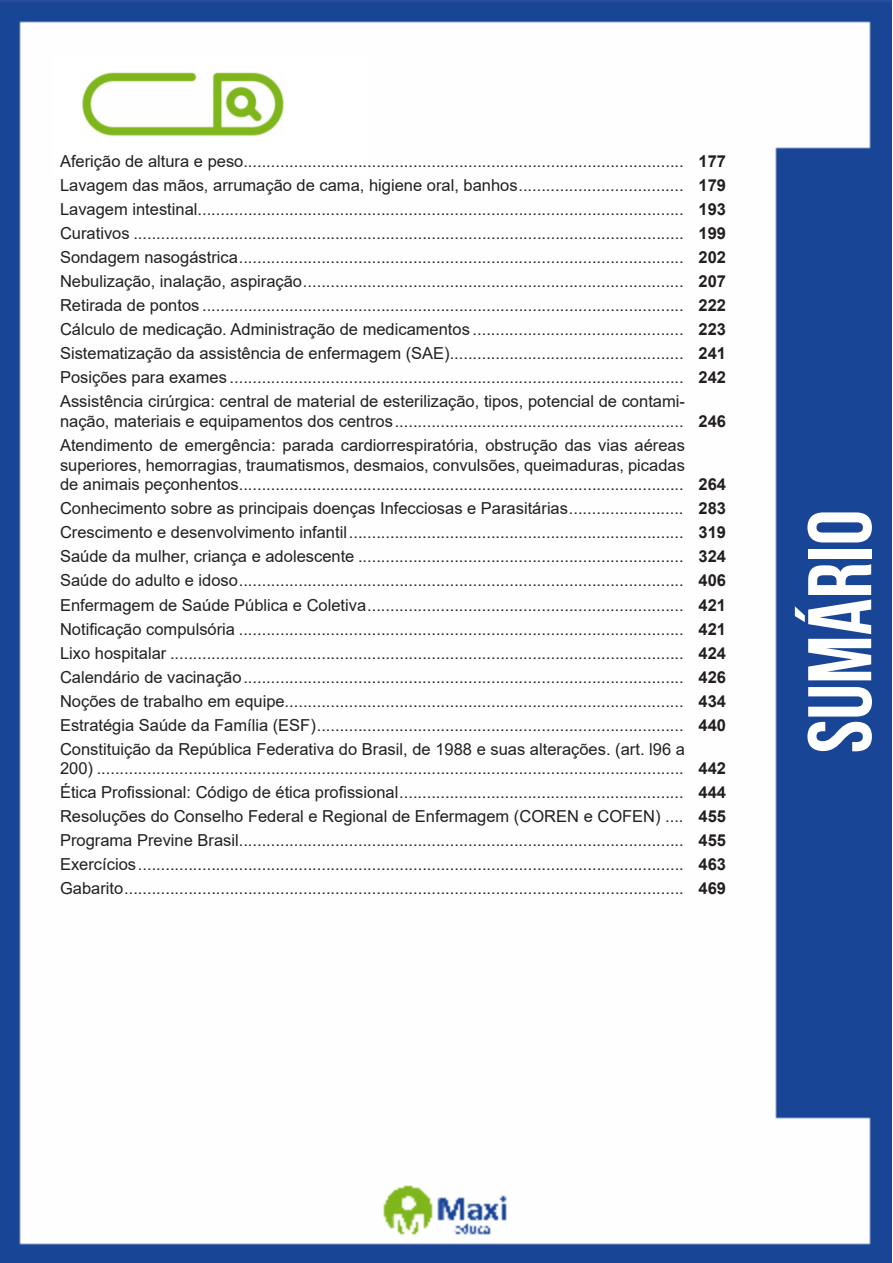
<style>
.page{position:relative;width:893px;height:1263px;background:#fff}
.page>*{position:absolute;margin:0;border:0;box-sizing:border-box;transform-origin:0 0}
.t1{font:700 90px "Bebas Neue";color:#fff}
.ALTERNATIVAS{font:16.5px/19.8px "Arial";color:#231f20}
.ALTERNATIVAS-2{font:700 16.5px "Arial";color:#231f20}
</style>
<div class="page">
<img style="left:0;top:0;width:892px;height:1263px">
<div style="left:53px;top:55px;width:317px;height:121px;background:#fff"></div>
<img style="left:82px;top:72px;width:201px;height:64px">
<p class="ALTERNATIVAS" style="left:60px;top:151px;width:625px">Aferição de altura e peso................................................................................................</p>
<p class="ALTERNATIVAS-2" style="left:698px;top:149px;width:29px">177</p>
<p class="ALTERNATIVAS" style="left:60px;top:175px;width:625px">Lavagem das mãos, arrumação de cama, higiene oral, banhos....................................</p>
<p class="ALTERNATIVAS-2" style="left:698px;top:173px;width:29px">179</p>
<p class="ALTERNATIVAS" style="left:60px;top:199px;width:625px">Lavagem intestinal..........................................................................................................</p>
<p class="ALTERNATIVAS-2" style="left:698px;top:197px;width:29px">193</p>
<p class="ALTERNATIVAS" style="left:60px;top:223px;width:625px">Curativos ........................................................................................................................</p>
<p class="ALTERNATIVAS-2" style="left:698px;top:221px;width:29px">199</p>
<p class="ALTERNATIVAS" style="left:60px;top:247px;width:625px">Sondagem nasogástrica.................................................................................................</p>
<p class="ALTERNATIVAS-2" style="left:698px;top:245px;width:29px">202</p>
<p class="ALTERNATIVAS" style="left:60px;top:271px;width:625px">Nebulização, inalação, aspiração...................................................................................</p>
<p class="ALTERNATIVAS-2" style="left:698px;top:269px;width:29px">207</p>
<p class="ALTERNATIVAS" style="left:60px;top:295px;width:625px">Retirada de pontos .........................................................................................................</p>
<p class="ALTERNATIVAS-2" style="left:698px;top:293px;width:29px">222</p>
<p class="ALTERNATIVAS" style="left:60px;top:319px;width:625px">Cálculo de medicação. Administração de medicamentos ..............................................</p>
<p class="ALTERNATIVAS-2" style="left:698px;top:317px;width:29px">223</p>
<p class="ALTERNATIVAS" style="left:60px;top:343px;width:625px">Sistematização da assistência de enfermagem (SAE)...................................................</p>
<p class="ALTERNATIVAS-2" style="left:698px;top:342px;width:29px">241</p>
<p class="ALTERNATIVAS" style="left:60px;top:367px;width:625px">Posições para exames ...................................................................................................</p>
<p class="ALTERNATIVAS-2" style="left:698px;top:366px;width:29px">242</p>
<p class="ALTERNATIVAS" style="left:60px;top:391px;width:626px">Assistência cirúrgica: central de material de esterilização, tipos, potencial de contami&shy;nação, materiais e equipamentos dos centros...............................................................</p>
<p class="ALTERNATIVAS-2" style="left:698px;top:409px;width:29px">246</p>
<p class="ALTERNATIVAS" style="left:60px;top:435px;width:626px;text-align:justify">Atendimento de emergência: parada cardiorrespiratória, obstrução das vias aéreas superiores, hemorragias, traumatismos, desmaios, convulsões, queimaduras, picadas de animais peçonhentos.................................................................................................</p>
<p class="ALTERNATIVAS-2" style="left:698px;top:473px;width:29px">264</p>
<p class="ALTERNATIVAS" style="left:60px;top:499px;width:625px">Conhecimento sobre as principais doenças Infecciosas e Parasitárias.........................</p>
<p class="ALTERNATIVAS-2" style="left:698px;top:497px;width:29px">283</p>
<p class="ALTERNATIVAS" style="left:60px;top:523px;width:625px">Crescimento e desenvolvimento infantil.........................................................................</p>
<p class="ALTERNATIVAS-2" style="left:698px;top:521px;width:29px">319</p>
<p class="ALTERNATIVAS" style="left:60px;top:547px;width:625px">Saúde da mulher, criança e adolescente .......................................................................</p>
<p class="ALTERNATIVAS-2" style="left:698px;top:545px;width:29px">324</p>
<p class="ALTERNATIVAS" style="left:60px;top:571px;width:625px">Saúde do adulto e idoso.................................................................................................</p>
<p class="ALTERNATIVAS-2" style="left:698px;top:569px;width:29px">406</p>
<p class="ALTERNATIVAS" style="left:60px;top:595px;width:625px">Enfermagem de Saúde Pública e Coletiva.....................................................................</p>
<p class="ALTERNATIVAS-2" style="left:698px;top:593px;width:29px">421</p>
<p class="ALTERNATIVAS" style="left:60px;top:619px;width:625px">Notificação compulsória .................................................................................................</p>
<p class="ALTERNATIVAS-2" style="left:698px;top:617px;width:29px">421</p>
<p class="ALTERNATIVAS" style="left:60px;top:643px;width:625px">Lixo hospitalar ................................................................................................................</p>
<p class="ALTERNATIVAS-2" style="left:698px;top:641px;width:29px">424</p>
<p class="ALTERNATIVAS" style="left:60px;top:667px;width:625px">Calendário de vacinação................................................................................................</p>
<p class="ALTERNATIVAS-2" style="left:698px;top:665px;width:29px">426</p>
<p class="ALTERNATIVAS" style="left:60px;top:691px;width:625px">Noções de trabalho em equipe.......................................................................................</p>
<p class="ALTERNATIVAS-2" style="left:698px;top:689px;width:29px">434</p>
<p class="ALTERNATIVAS" style="left:60px;top:715px;width:625px">Estratégia Saúde da Família (ESF)................................................................................</p>
<p class="ALTERNATIVAS-2" style="left:698px;top:713px;width:29px">440</p>
<p class="ALTERNATIVAS" style="left:60px;top:739px;width:626px">Constituição da República Federativa do Brasil, de 1988 e suas alterações. (art. l96 a<br>200) ................................................................................................................................</p>
<p class="ALTERNATIVAS-2" style="left:698px;top:757px;width:29px">442</p>
<p class="ALTERNATIVAS" style="left:60px;top:783px;width:625px">Ética Profissional: Código de ética profissional..............................................................</p>
<p class="ALTERNATIVAS-2" style="left:698px;top:781px;width:29px">444</p>
<p class="ALTERNATIVAS" style="left:60px;top:807px;width:625px">Resoluções do Conselho Federal e Regional de Enfermagem (COREN e COFEN) ....</p>
<p class="ALTERNATIVAS-2" style="left:698px;top:805px;width:29px">455</p>
<p class="ALTERNATIVAS" style="left:60px;top:831px;width:625px">Programa Previne Brasil.................................................................................................</p>
<p class="ALTERNATIVAS-2" style="left:698px;top:829px;width:29px">455</p>
<p class="ALTERNATIVAS" style="left:60px;top:855px;width:625px">Exercícios.......................................................................................................................</p>
<p class="ALTERNATIVAS-2" style="left:698px;top:853px;width:29px">463</p>
<p class="ALTERNATIVAS" style="left:60px;top:879px;width:625px">Gabarito..........................................................................................................................</p>
<p class="ALTERNATIVAS-2" style="left:698px;top:877px;width:29px">469</p>
<h1 class="t1" style="left:791px;top:753px;width:245px;rotate:-90deg">sumário</h1>
</div>
